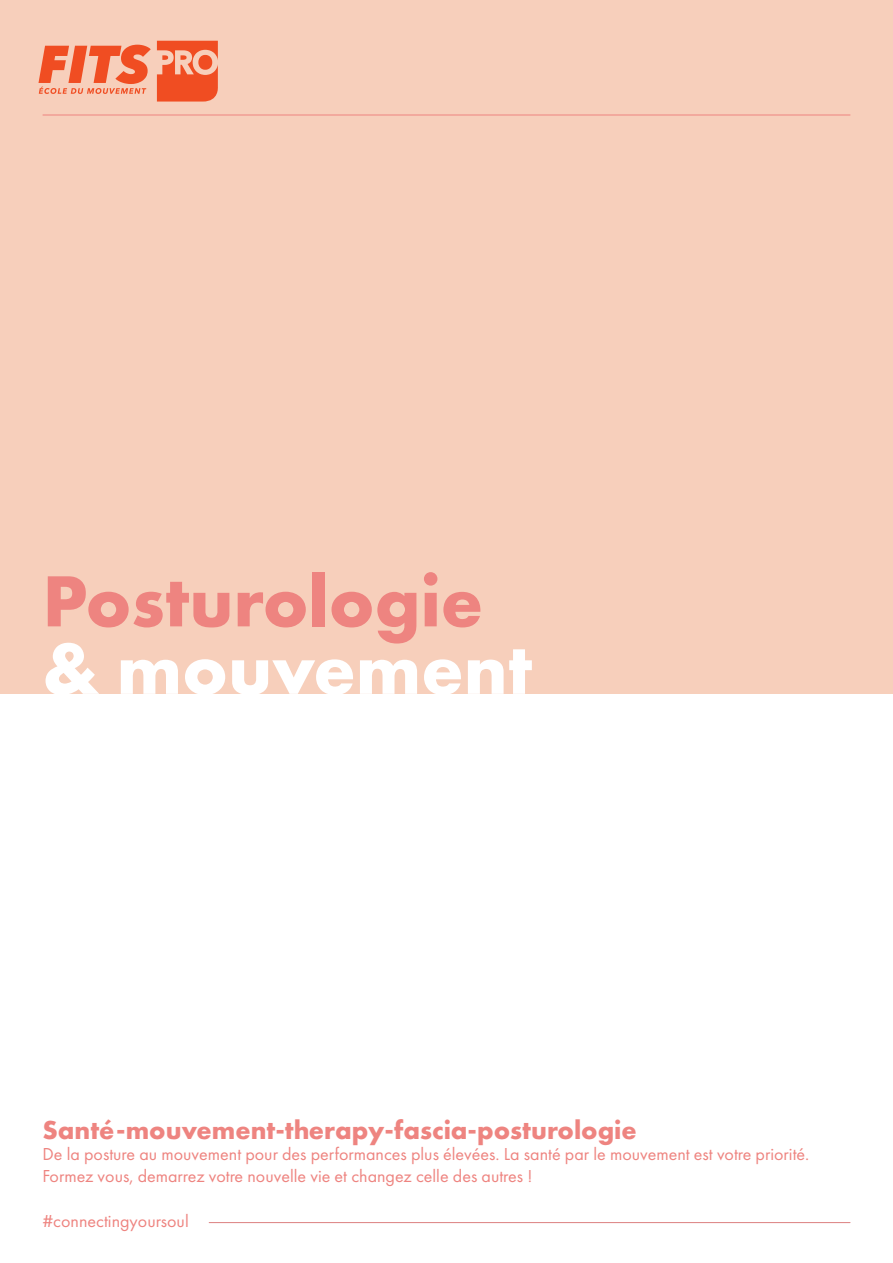
<style>
.page{position:relative;width:893px;height:1263px;background:#fff}
.page>*{position:absolute;margin:0;border:0;box-sizing:border-box;transform-origin:0 0}
.t1{font:700 75px "Futura PT";color:#ee8480}
.t2{font:700 75px "Futura PT";color:#fff}
.t3{font:700 27px "Futura PT";color:#ee8480}
.t4{font:18px "Futura PT";color:#ee8480}
</style>
<div class="page">
<div style="left:0;top:0;width:893px;height:694px;background:#f7cfbb"></div>
<hr style="left:43px;top:115px;width:807px;height:1px;background:#ee8480">
<hr style="left:209px;top:1222px;width:641px;height:1px;background:#dc8181">
<svg style="left:157px;top:41px;width:61px;height:61px"></svg>
<svg style="left:38px;top:45px;width:113px;height:49px"></svg>
<p class="t1" style="left:43px;top:553px;width:442px">Posturologie</p>
<p class="t2" style="left:43px;top:620px;width:491px">&amp; mouvement</p>
<p class="t3" style="left:43px;top:1112px;width:596px">Santé-mouvement-therapy-fascia-posturologie</p>
<p class="t4" style="left:43px;top:1143px;width:768px">De la posture au mouvement pour des performances plus élevées. La santé par le mouvement est votre priorité.</p>
<p class="t4" style="left:43px;top:1165px;width:491px">Formez vous, demarrez votre nouvelle vie et changez celle des autres !</p>
<p class="t4" style="left:43px;top:1211px;width:148px">#connectingyoursoul</p>
</div>
